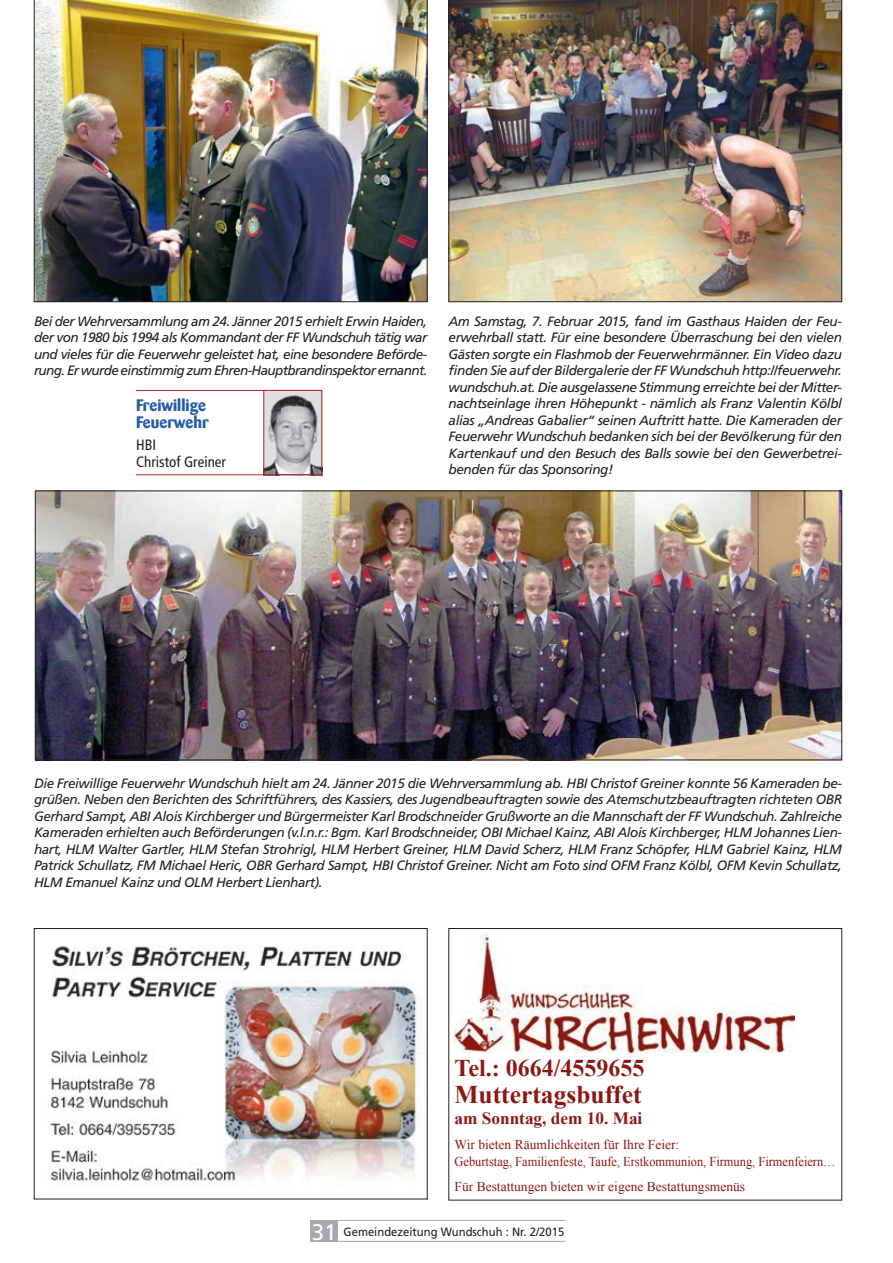
<style>
.page{position:relative;width:893px;height:1263px;background:#fff}
.page>*{position:absolute;margin:0;border:0;box-sizing:border-box;transform-origin:0 0}
.t1{font:700 25.5px "Times New Roman";color:#8c1814}
.t2{font:700 24px "Times New Roman";color:#8c1814}
.t3{font:700 17.25px "Times New Roman";color:#8c1814}
.t4{font:700 16.5px/16.5px "Barmeno";color:#275caa}
.t5{font:condensed 15px/16.5px "Frutiger LT Std";color:#231f20}
.t6{font:italic 13.5px/16.5px "Frutiger LT Std";letter-spacing:-.03em;color:#231f20;text-align:justify}
.t7{font:13.5px/16.5px "Times New Roman";color:#8c1814}
.t8{font:12px "Frutiger LT Std";color:#231f20;scale:.94 1}
.s1{font-size:22.5px;color:#fff}
</style>
<div class="page">
<div style="left:310px;top:1220px;width:28px;height:22px;background:#a8a9ad"></div>
<hr style="left:310px;top:1220px;width:256px;height:1px;background:#a8a9ad">
<hr style="left:310px;top:1241px;width:256px;height:1px;background:#a8a9ad">
<img style="left:49px;top:946px;width:374px;height:241px">
<img style="left:37px;top:493px;width:803px;height:265px">
<img style="left:34px;top:0;width:393px;height:302px">
<img style="left:449px;top:0;width:393px;height:302px">
<img style="left:265px;top:392px;width:55px;height:81px">
<div style="left:263px;top:390px;width:59px;height:85px;border:1px solid #af272a"></div>
<hr style="left:136px;top:390px;width:186px;height:1px;background:#af272a">
<hr style="left:136px;top:474px;width:186px;height:1px;background:#af272a">
<img style="left:455px;top:933px;width:340px;height:120px">
<p class="t6" style="left:34px;top:313px;width:395px">Bei der Wehrversammlung am 24. Jänner 2015 erhielt Erwin Haiden, der von 1980 bis 1994 als Kommandant der FF Wundschuh tätig war und vieles für die Feuerwehr geleistet hat, eine besondere Beförde&shy;rung. Er wurde einstimmig zum Ehren-Hauptbrandinspektor ernannt.</p>
<p class="t4" style="left:136px;top:397px;width:74px">Freiwillige<br>Feuerwehr</p>
<p class="t5" style="left:136px;top:437px;width:91px">HBI<br>Christof Greiner</p>
<p class="t6" style="left:449px;top:313px;width:395px">Am Samstag, 7. Februar 2015, fand im Gasthaus Haiden der Feu&shy;erwehrball statt. Für eine besondere Überraschung bei den vielen Gästen sorgte ein Flashmob der Feuerwehrmänner. Ein Video dazu finden Sie auf der Bildergalerie der FF Wundschuh http://feuerwehr. wundschuh.at. Die ausgelassene Stimmung erreichte bei der Mitter&shy;nachtseinlage ihren Höhepunkt - nämlich als Franz Valentin Kölbl alias „Andreas Gabalier“ seinen Auftritt hatte. Die Kameraden der Feuerwehr Wundschuh bedanken sich bei der Bevölkerung für den Kartenkauf und den Besuch des Balls sowie bei den Gewerbetrei&shy;benden für das Sponsoring!</p>
<p class="t6" style="left:34px;top:775px;width:809px">Die Freiwillige Feuerwehr Wundschuh hielt am 24. Jänner 2015 die Wehrversammlung ab. HBI Christof Greiner konnte 56 Kameraden be&shy;grüßen. Neben den Berichten des Schriftführers, des Kassiers, des Jugendbeauftragten sowie des Atemschutzbeauftragten richteten OBR Gerhard Sampt, ABI Alois Kirchberger und Bürgermeister Karl Brodschneider Grußworte an die Mannschaft der FF Wundschuh. Zahlreiche Kameraden erhielten auch Beförderungen (v.l.n.r.: Bgm. Karl Brodschneider, OBI Michael Kainz, ABI Alois Kirchberger, HLM Johannes Lien&shy;hart, HLM Walter Gartler, HLM Stefan Strohrigl, HLM Herbert Greiner, HLM David Scherz, HLM Franz Schöpfer, HLM Gabriel Kainz, HLM Patrick Schullatz, FM Michael Heric, OBR Gerhard Sampt, HBI Christof Greiner. Nicht am Foto sind OFM Franz Kölbl, OFM Kevin Schullatz, HLM Emanuel Kainz und OLM Herbert Lienhart).</p>
<h2 class="t2" style="left:455px;top:1051px;width:191px">Tel.: 0664/4559655</h2>
<h1 class="t1" style="left:455px;top:1076px;width:188px">Muttertagsbuffet</h1>
<p class="t3" style="left:455px;top:1106px;width:189px">am Sonntag, dem 10. Mai</p>
<p class="t7" style="left:455px;top:1136px;width:383px">Wir bieten Räumlichkeiten für Ihre Feier:<br>Geburtstag, Familienfeste, Taufe, Erstkommunion, Firmung, Firmenfeiern…</p>
<p class="t7" style="left:455px;top:1178px;width:292px">Für Bestattungen bieten wir eigene Bestattungsmenüs</p>
<p class="t8" style="left:312px;top:1224px;width:270px"><span class="s1">31</span> Gemeindezeitung Wundschuh : Nr. 2/2015</p>
</div>
